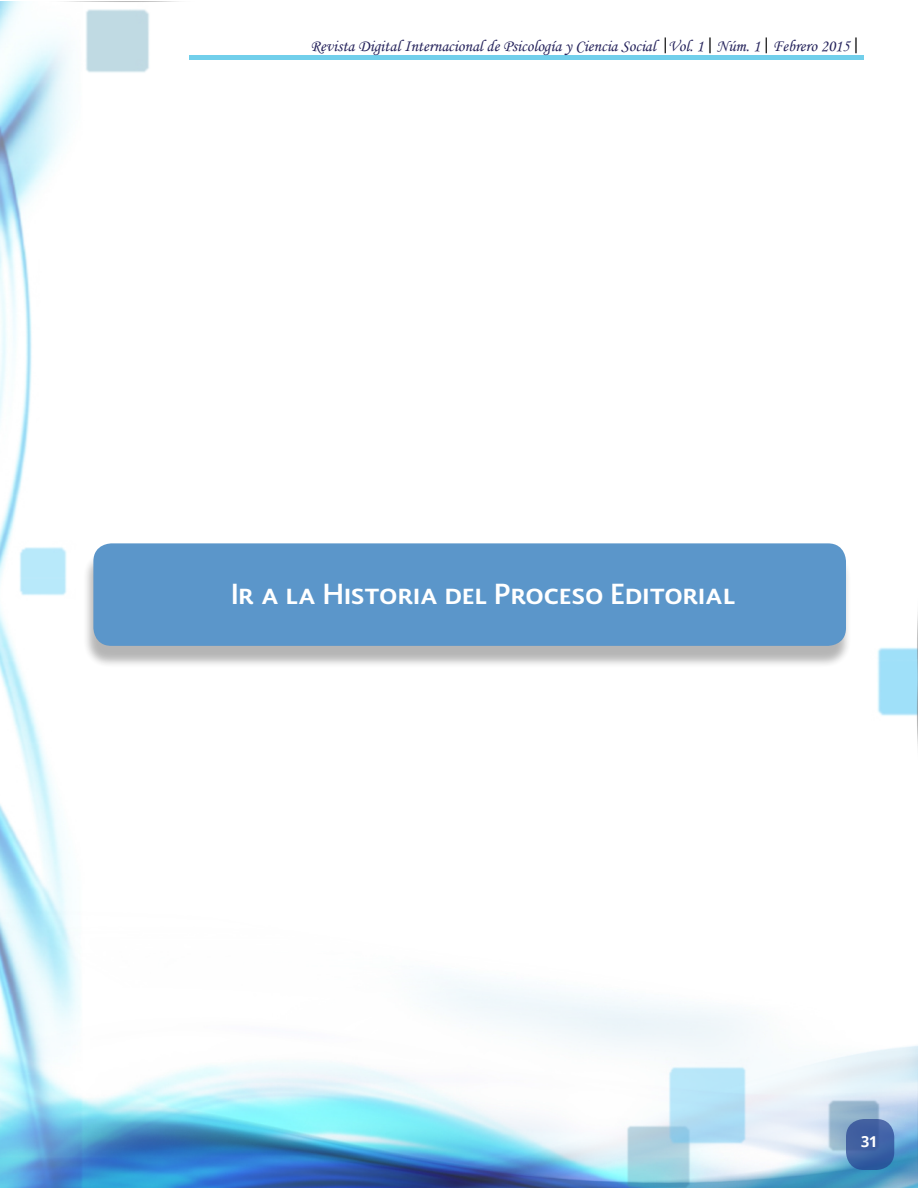
<style>
.page{position:relative;width:918px;height:1188px;background:#fff}
.page>*{position:absolute;margin:0;border:0;box-sizing:border-box;transform-origin:0 0}
.t1{font:700 27px "Soberana Sans";color:#fff}
.t2{font:16.5px "Monotype Corsiva";color:#24225b}
.t3{font:700 15px "Droid Sans";color:#fff}
.s1{font-family:"Soberana Sans";font-size:15px;color:#000}
</style>
<div class="page">
<img style="left:0;top:2px;width:918px;height:1186px">
<svg style="left:846px;top:1119px;width:48px;height:51px;background:#3c5fa2"></svg>
<div style="left:189px;top:55px;width:675px;height:5px;background:#71cfeb"></div>
<div style="left:82px;top:550px;width:769px;height:119px;background:#000;opacity:.32"></div>
<div style="left:93px;top:543px;width:753px;height:103px;background:#5b96ca;border-radius:18px"></div>
<p class="t2" style="left:310px;top:36px;width:550px">Revista Digital Internacional de Psicología y Ciencia Social <span class="s1">|</span>Vol. 1 <span class="s1">|</span> Núm. 1 <span class="s1">|</span> Febrero 2015 <span class="s1">|</span></p>
<h1 class="t1" style="left:231px;top:575px;width:506px">Ir a la Historia del Proceso Editorial</h1>
<p class="t3" style="left:861px;top:1131px;width:18px">31</p>
</div>
